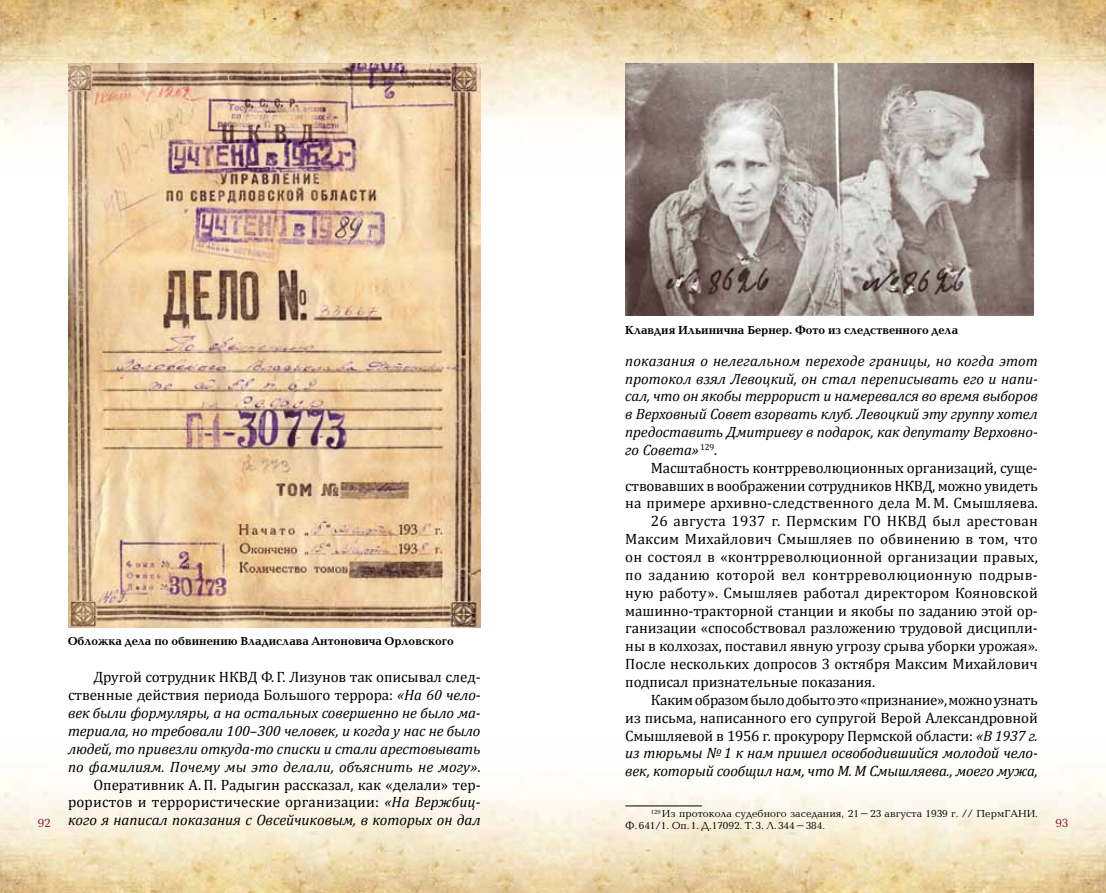
<style>
.page{position:relative;width:1106px;height:893px;background:#fff}
.page>*{position:absolute;margin:0;border:0;box-sizing:border-box;transform-origin:0 0}
.t1{font:italic 15px/17.9px "Cambria";letter-spacing:-.01em;color:#000;text-align:right}
.t2{font:15px "Cambria";letter-spacing:-.005em;color:#000}
.t3{font:15px "Cambria";letter-spacing:.015em;color:#000}
.t4{font:15px "Cambria";letter-spacing:-.025em;color:#000}
.t5{font:15px "Cambria";letter-spacing:.025em;color:#000}
.t6{font:12.15px "Baltica C";color:#8c161c}
.t7{font:700 12px "Baltica C";color:#000}
.t8{font:10.5px/12px "Baltica C";letter-spacing:.005em;color:#000}
.s1{font-style:normal}
.s2{font-style:italic}
</style>
<div class="page">
<img style="left:0;top:774px;width:1106px;height:119px">
<img style="left:0;top:0;width:1106px;height:177px">
<img style="left:68px;top:64px;width:412px;height:563px">
<hr style="left:625px;top:805px;width:77px;height:1px;background:#000">
<img style="left:625px;top:64px;width:408px;height:251px">
<p class="t7" style="left:625px;top:324px;width:334px">Клавдия Ильинична Бернер. Фото из следственного дела</p>
<p class="t1" style="left:625px;top:351px;width:414px;text-align:justify">показания о нелегальном переходе границы, но когда этот протокол взял Левоцкий, он стал переписывать его и напи&shy;сал, что он якобы террорист и намеревался во время выборов в Верховный Совет взорвать клуб. Левоцкий эту группу хотел предоставить Дмитриеву в подарок, как депутату Верховно&shy;го Совета» <sup>129</sup><span class="s1">.</span></p>
<p class="t2" style="left:651px;top:459px;width:388px">Масштабность контрреволюционных организаций, суще-</p>
<p class="t2" style="left:625px;top:477px;width:414px">ствовавших в воображении сотрудников НКВД, можно увидеть</p>
<p class="t2" style="left:625px;top:494px;width:414px">на примере архивно-следственного дела М. М. Смышляева.</p>
<p class="t3" style="left:651px;top:512px;width:388px">26 августа 1937 г. Пермским ГО НКВД был арестован</p>
<p class="t3" style="left:625px;top:530px;width:414px">Максим Михайлович Смышляев по обвинению в том, что</p>
<p class="t2" style="left:625px;top:548px;width:414px">он состоял в «контрреволюционной организации правых,</p>
<p class="t5" style="left:625px;top:566px;width:414px">по заданию которой вел контрреволюционную подрыв-</p>
<p class="t2" style="left:625px;top:584px;width:414px">ную работу». Смышляев работал директором Кояновской</p>
<p class="t2" style="left:625px;top:602px;width:414px">машинно-тракторной станции и якобы по заданию этой ор-</p>
<p class="t2" style="left:625px;top:619px;width:414px">ганизации «способствовал разложению трудовой дисципли-</p>
<p class="t2" style="left:625px;top:637px;width:414px">ны в колхозах, поставил явную угрозу срыва уборки урожая».</p>
<p class="t2" style="left:625px;top:655px;width:414px">После нескольких допросов 3 октября Максим Михайлович</p>
<p class="t2" style="left:625px;top:673px;width:251px">подписал признательные показания.</p>
<p class="t4" style="left:651px;top:691px;width:388px">Каким образом было добыто это «признание», можно узнать</p>
<p class="t2" style="left:625px;top:709px;width:414px">из письма, написанного его супругой Верой Александровной</p>
<p class="t2" style="left:625px;top:727px;width:414px">Смышляевой в 1956 г. прокурору Пермской области: <span class="s2">«В 1937 г.</span></p>
<p class="t1" style="left:625px;top:744px;width:414px">из тюрьмы № 1 к нам пришел освободившийся молодой чело-</p>
<p class="t1" style="left:625px;top:762px;width:414px">век, который сообщил нам, что М. М Смышляева., моего мужа,</p>
<p class="t8" style="left:625px;top:808px;width:414px;text-indent:26px"><sup>129</sup> Из протокола судебного заседания, 21–23 августа 1939 г. // ПермГАНИ.<br>Ф.641/1. Оп.1. Д.17092. Т.3. Л.344–384.</p>
<p class="t7" style="left:68px;top:635px;width:387px">Обложка дела по обвинению Владислава Антоновича Орловского</p>
<p class="t1" style="left:68px;top:668px;width:414px"><span class="s1">Другой сотрудник НКВД Ф. Г. Лизунов так описывал след&shy;ственные действия периода Большого террора:</span> «На 60 чело&shy;век были формуляры, а на остальных совершенно не было ма&shy;териала, но требовали 100–300 человек, и когда у нас не было людей, то привезли откуда-то списки и стали арестовывать по фамилиям. Почему мы это делали, объяснить не могу»<span class="s1">.<br>Оперативник А. П. Радыгин рассказал, как «делали» тер&shy;рористов и террористические организации:</span> «На Вержбиц&shy;кого я написал показания с Овсейчиковым, в которых он дал</p>
<p class="t6" style="left:38px;top:817px;width:14px">92</p>
<p class="t6" style="left:1055px;top:816px;width:14px">93</p>
</div>
